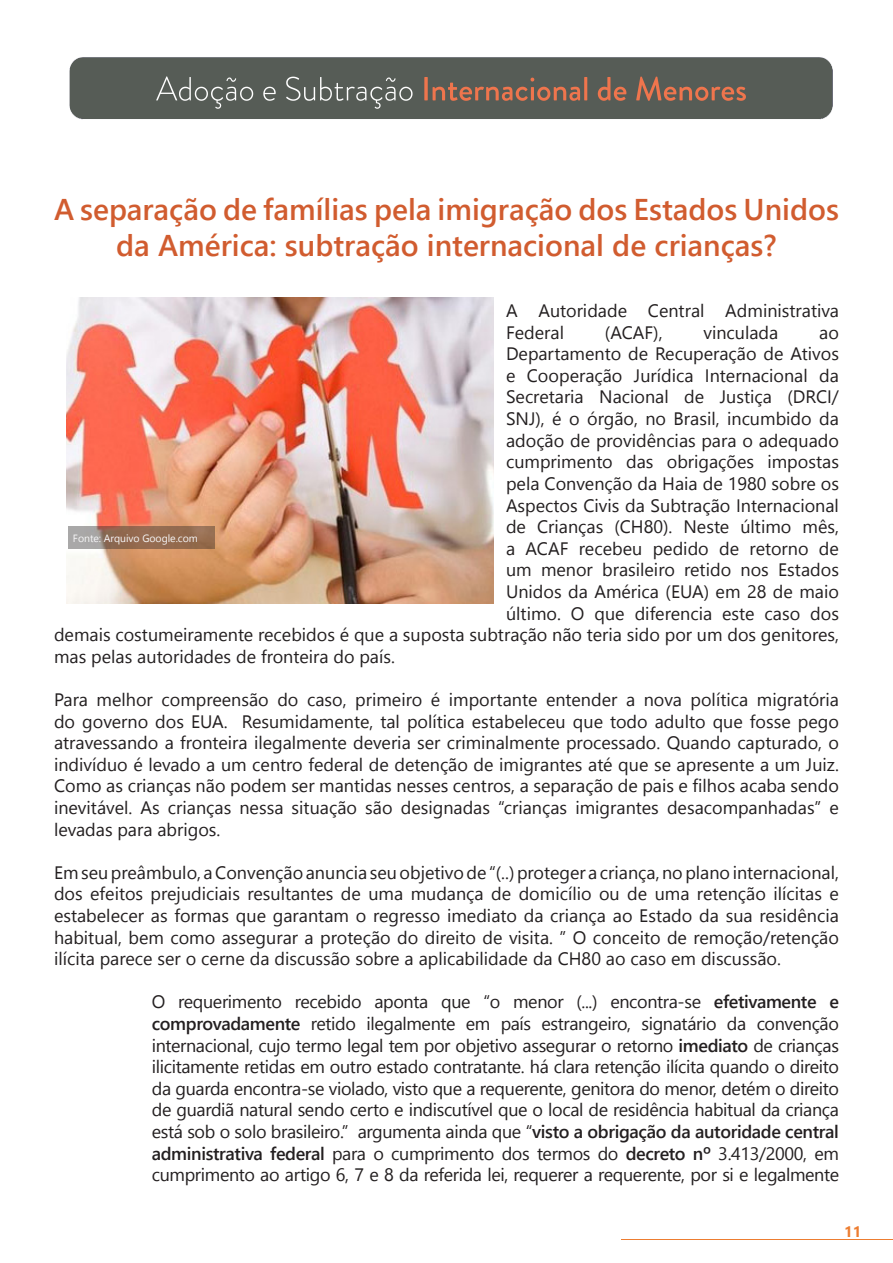
<style>
.page{position:relative;width:893px;height:1263px;background:#fff}
.page>*{position:absolute;margin:0;border:0;box-sizing:border-box;transform-origin:0 0}
.t1{font:600 30px/36px "Segoe UI";color:#d15c2f;text-align:center}
.t2{font:18px/21.6px "Segoe UI";color:#231f20;text-align:justify}
.t3{font:700 15px "Segoe UI";color:#ed7d31}
.t4{font:10.5px "Segoe UI";letter-spacing:-.005em;color:#f7f7f8}
.s1{font-weight:600}
</style>
<div class="page">
<hr style="left:621px;top:1239px;width:272px;height:1px;background:#ed7d31">
<img style="left:67px;top:298px;width:426px;height:306px">
<img style="left:69px;top:57px;width:764px;height:63px">
<svg style="left:68px;top:526px;width:146px;height:23px;background:#977763"></svg>
<p class="t1" style="left:54px;top:191px;width:786px">A separação de famílias pela imigração dos Estados Unidos da América: subtração internacional de crianças?</p>
<p class="t2" style="left:506px;top:300px;width:334px">A Autoridade Central Administrativa<br>Federal</p>
<p class="t2" style="left:605px;top:321px;width:59px">(ACAF),</p>
<p class="t2" style="left:703px;top:321px;width:76px">vinculada</p>
<p class="t2" style="left:819px;top:321px;width:21px">ao</p>
<p class="t2" style="left:506px;top:343px;width:334px">Departamento de Recuperação de Ativos</p>
<p class="t2" style="left:506px;top:364px;width:334px">e Cooperação Jurídica Internacional da</p>
<p class="t2" style="left:506px;top:386px;width:334px">Secretaria Nacional de Justiça (DRCI/</p>
<p class="t2" style="left:506px;top:408px;width:334px">SNJ), é o órgão, no Brasil, incumbido da</p>
<p class="t2" style="left:506px;top:429px;width:334px">adoção de providências para o adequado</p>
<p class="t2" style="left:506px;top:451px;width:334px">cumprimento das obrigações impostas</p>
<p class="t2" style="left:506px;top:472px;width:334px">pela Convenção da Haia de 1980 sobre os</p>
<p class="t2" style="left:506px;top:494px;width:334px">Aspectos Civis da Subtração Internacional</p>
<p class="t2" style="left:506px;top:516px;width:334px">de Crianças (CH80). Neste último mês,</p>
<p class="t2" style="left:506px;top:537px;width:334px">a ACAF recebeu pedido de retorno de</p>
<p class="t2" style="left:506px;top:559px;width:334px">um menor brasileiro retido nos Estados</p>
<p class="t2" style="left:506px;top:580px;width:334px">Unidos da América (EUA) em 28 de maio</p>
<p class="t2" style="left:506px;top:602px;width:334px">último. O que diferencia este caso dos</p>
<p class="t2" style="left:54px;top:624px;width:786px">demais costumeiramente recebidos é que a suposta subtração não teria sido por um dos genitores,</p>
<p class="t2" style="left:54px;top:645px;width:343px">mas pelas autoridades de fronteira do país.</p>
<p class="t2" style="left:54px;top:688px;width:786px">Para melhor compreensão do caso, primeiro é importante entender a nova política migratória do governo dos EUA. Resumidamente, tal política estabeleceu que todo adulto que fosse pego atravessando a fronteira ilegalmente deveria ser criminalmente processado. Quando capturado, o indivíduo é levado a um centro federal de detenção de imigrantes até que se apresente a um Juiz.<br>Como as crianças não podem ser mantidas nesses centros, a separação de pais e filhos acaba sendo inevitável. As crianças nessa situação são designadas “crianças imigrantes desacompanhadas” e levadas para abrigos.</p>
<p class="t2" style="left:54px;top:861px;width:786px">Em seu preâmbulo, a Convenção anuncia seu objetivo de “(..) proteger a criança, no plano internacional, dos efeitos prejudiciais resultantes de uma mudança de domicílio ou de uma retenção ilícitas e estabelecer as formas que garantam o regresso imediato da criança ao Estado da sua residência habitual, bem como assegurar a proteção do direito de visita. ” O conceito de remoção/retenção ilícita parece ser o cerne da discussão sobre a aplicabilidade da CH80 ao caso em discussão.</p>
<p class="t2" style="left:152px;top:991px;width:689px">O requerimento recebido aponta que “o menor (...) encontra-se <span class="s1">efetivamente e comprovadamente</span> retido ilegalmente em país estrangeiro, signatário da convenção internacional, cujo termo legal tem por objetivo assegurar o retorno <span class="s1">imediato</span> de crianças ilicitamente retidas em outro estado contratante. há clara retenção ilícita quando o direito da guarda encontra-se violado, visto que a requerente, genitora do menor, detém o direito de guardiã natural sendo certo e indiscutível que o local de residência habitual da criança está sob o solo brasileiro.” argumenta ainda que “<span class="s1">visto a obrigação da autoridade central administrativa federal</span> para o cumprimento dos termos do <span class="s1">decreto nº</span> 3.413/2000, em cumprimento ao artigo 6, 7 e 8 da referida lei, requerer a requerente, por si e legalmente</p>
<p class="t4" style="left:73px;top:529px;width:126px">Fonte: Arquivo Google.com</p>
<p class="t3" style="left:844px;top:1220px;width:19px">11</p>
</div>
